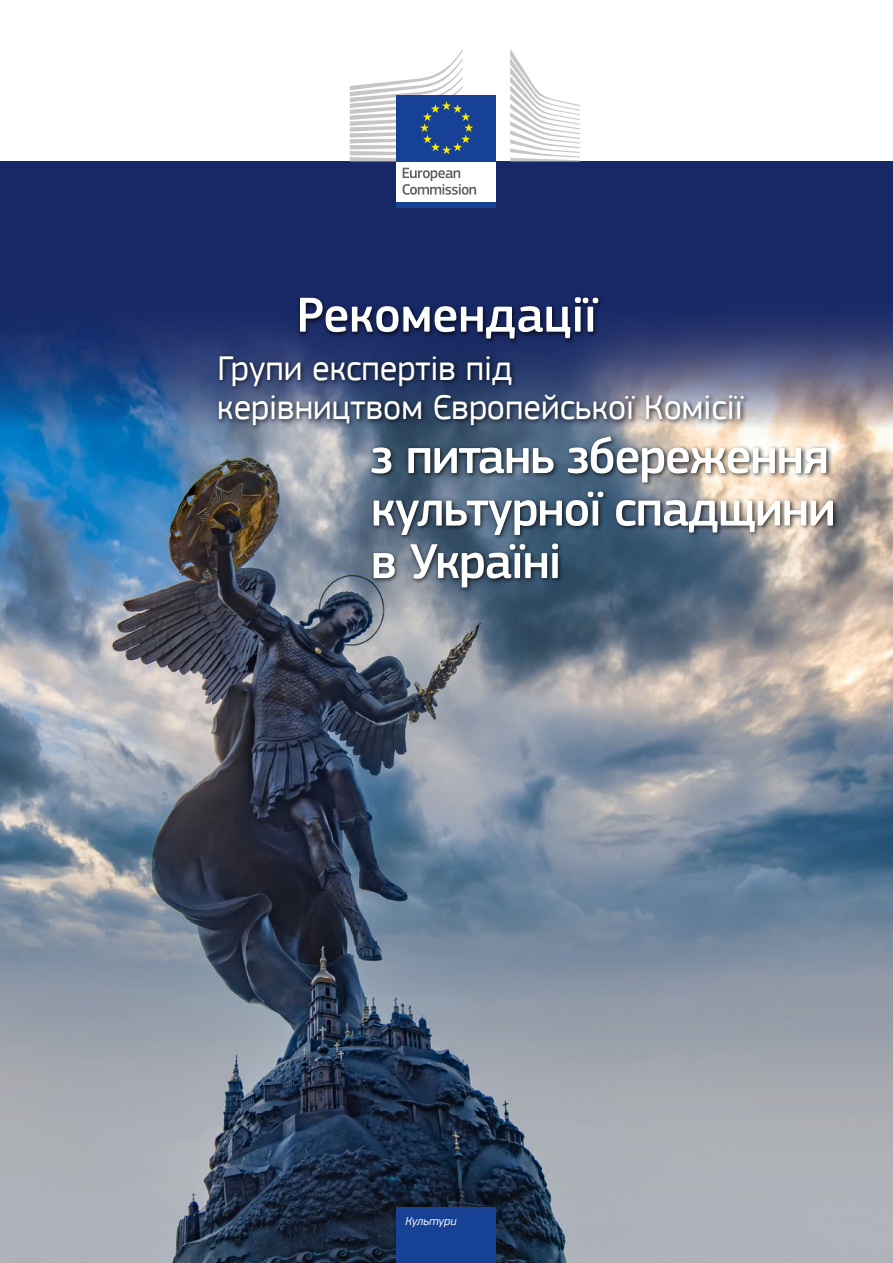
<style>
.page{position:relative;width:893px;height:1263px;background:#fff}
.page>*{position:absolute;margin:0;border:0;box-sizing:border-box;transform-origin:0 0}
.H_TP_white{font:500 51px/52.5px "EC Square Sans Pro";letter-spacing:-.02em;color:#fff}
.H_TP_white-2{font:500 51px "EC Square Sans Pro";color:#fff}
.H_TP_white-3{font:36px "EC Square Sans Pro";color:#fff}
.t1{font:italic 12px "EC Square Sans Pro";color:#fff}
</style>
<div class="page">
<div style="left:0;top:162px;width:893px;height:1101px;background:#182866"></div>
<img style="left:0;top:321px;width:893px;height:942px">
<div style="left:397px;top:1208px;width:99px;height:55px;background:#164194"></div>
<div style="left:397px;top:159px;width:99px;height:45px;background:#fff"></div>
<div style="left:397px;top:95px;width:99px;height:66px;background:#164194"></div>
<svg style="left:350px;top:49px;width:123px;height:112px"></svg>
<svg style="left:510px;top:49px;width:70px;height:112px"></svg>
<svg style="left:402px;top:168px;width:74px;height:27px"></svg>
<div style="left:397px;top:202px;width:99px;height:6px;background:#164194"></div>
<div style="left:297px;top:294px;width:307px;height:51px;background:#000;opacity:.75"></div>
<div style="left:216px;top:353px;width:534px;height:79px;background:#000;opacity:.75"></div>
<div style="left:368px;top:434px;width:471px;height:159px;background:#000;opacity:.75"></div>
<p class="H_TP_white-2" style="left:296px;top:285px;width:302px">Рекомендації</p>
<p class="H_TP_white-3" style="left:217px;top:347px;width:297px">Групи експертів під</p>
<p class="H_TP_white-3" style="left:217px;top:386px;width:527px">керівництвом Європейської Комісії</p>
<p class="H_TP_white" style="left:371px;top:431px;width:466px">з питань збереження культурної спадщини в Україні</p>
<p class="t1" style="left:405px;top:1214px;width:53px">Культури</p>
</div>
